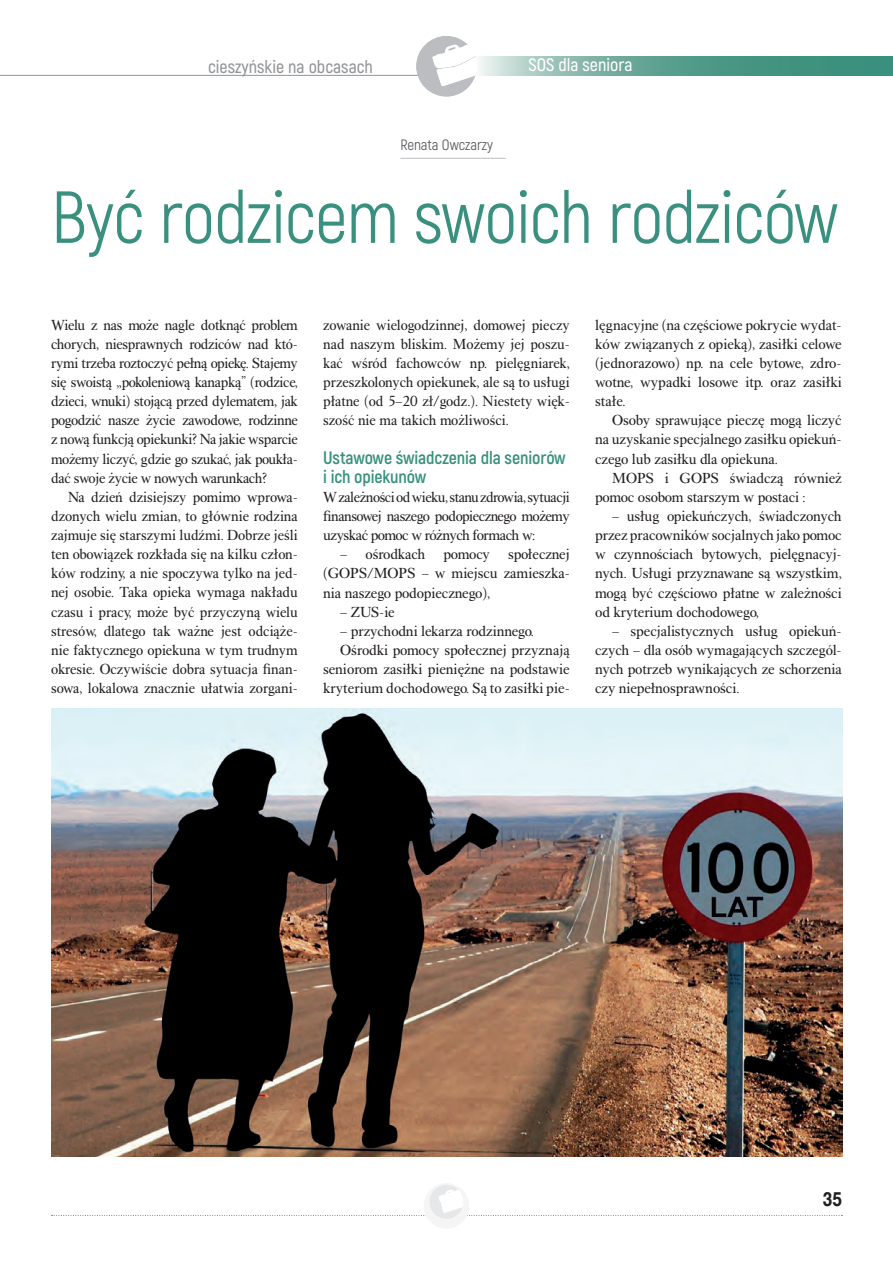
<style>
.page{position:relative;width:893px;height:1263px;background:#fff}
.page>*{position:absolute;margin:0;border:0;box-sizing:border-box;transform-origin:0 0}
.t1{font:73.5px "Akrobat";letter-spacing:-.01em;color:#3a907e}
.t2{font:700 19.5px "Switzer Cnd EFN";color:#231f20}
.t3{font:700 18px/19.2px "Akrobat";letter-spacing:-.005em;color:#3a907e}
.t4{font:600 18px "Akrobat";color:#939598}
.t5{font:600 18px "Akrobat";color:#fff}
.t6{font:15px/19.2px "Alpha Book EFN";letter-spacing:-.005em;color:#231f20;text-align:justify}
.t7{font:15px "Akrobat";letter-spacing:-.005em;color:#57585a}
</style>
<div class="page">
<div style="left:424px;top:1183px;width:45px;height:45px;background:#f5f5f6;border-radius:50%"></div>
<svg style="left:52px;top:1185px;width:790px;height:33px"></svg>
<hr style="left:0;top:75px;width:432px;height:1px;background:#939598">
<svg style="left:479px;top:56px;width:414px;height:19px;background:#69a899"></svg>
<svg style="left:416px;top:36px;width:60px;height:60px"></svg>
<hr style="left:0;top:0;width:1px;height:1263px;background:#fff">
<hr style="left:400px;top:158px;width:106px;height:1px;background:#bcbdc0">
<img style="left:51px;top:709px;width:791px;height:448px">
<p class="t4" style="left:208px;top:55px;width:166px">cieszyńskie na obcasach</p>
<p class="t5" style="left:529px;top:53px;width:105px">SOS dla seniora</p>
<p class="t7" style="left:400px;top:135px;width:94px">Renata Owczarzy</p>
<h1 class="t1" style="left:51px;top:169px;width:788px">Być rodzicem swoich rodziców</h1>
<p class="t6" style="left:51px;top:315px;width:248px">Wielu z nas może nagle dotknąć problem chorych, niesprawnych rodziców nad któ&shy;rymi trzeba roztoczyć pełną opiekę. Stajemy się swoistą „pokoleniową kanapką” (rodzice, dzieci, wnuki) stojącą przed dylematem, jak pogodzić nasze życie zawodowe, rodzinne z nową funkcją opiekunki? Na jakie wsparcie możemy liczyć, gdzie go szukać, jak poukła&shy;dać swoje życie w nowych warunkach?</p>
<p class="t6" style="left:51px;top:487px;width:248px;text-indent:17px">Na dzień dzisiejszy pomimo wprowa&shy;dzonych wielu zmian, to głównie rodzina zajmuje się starszymi ludźmi. Dobrze jeśli ten obowiązek rozkłada się na kilku człon&shy;ków rodziny, a nie spoczywa tylko na jed&shy;nej osobie. Taka opieka wymaga nakładu czasu i pracy, może być przyczyną wielu stresów, dlatego tak ważne jest odciąże&shy;nie faktycznego opiekuna w tym trudnym okresie. Oczywiście dobra sytuacja finan&shy;sowa, lokalowa znacznie ułatwia zorgani-</p>
<p class="t6" style="left:323px;top:315px;width:248px">zowanie wielogodzinnej, domowej pieczy nad naszym bliskim. Możemy jej poszu&shy;kać wśród fachowców np. pielęgniarek, przeszkolonych opiekunek, ale są to usługi płatne (od 5–20 zł/godz.). Niestety więk&shy;szość nie ma takich możliwości.</p>
<p class="t3" style="left:323px;top:447px;width:244px">Ustawowe świadczenia dla seniorów i ich opiekunów</p>
<p class="t6" style="left:323px;top:487px;width:248px">W zależności od wieku, stanu zdrowia, sytuacji finansowej naszego podopiecznego możemy uzyskać pomoc w różnych formach w:</p>
<p class="t6" style="left:323px;top:545px;width:248px;text-indent:17px">– ośrodkach pomocy społecznej (GOPS/MOPS – w miejscu zamieszka&shy;nia naszego podopiecznego),</p>
<p class="t6" style="left:340px;top:602px;width:56px">– ZUS-ie</p>
<p class="t6" style="left:340px;top:621px;width:195px">– przychodni lekarza rodzinnego.</p>
<p class="t6" style="left:340px;top:641px;width:231px">Ośrodki pomocy społecznej przyznają</p>
<p class="t6" style="left:323px;top:660px;width:248px">seniorom zasiłki pieniężne na podstawie</p>
<p class="t6" style="left:323px;top:679px;width:248px">kryterium dochodowego. Są to zasiłki pie-</p>
<p class="t6" style="left:595px;top:315px;width:248px">lęgnacyjne (na częściowe pokrycie wydat&shy;ków związanych z opieką), zasiłki celowe (jednorazowo) np. na cele bytowe, zdro&shy;wotne, wypadki losowe itp. oraz zasiłki stałe.</p>
<p class="t6" style="left:595px;top:411px;width:248px;text-indent:17px">Osoby sprawujące pieczę mogą liczyć na uzyskanie specjalnego zasiłku opiekuń&shy;czego lub zasiłku dla opiekuna.</p>
<p class="t6" style="left:595px;top:468px;width:248px;text-indent:17px">MOPS i GOPS świadczą również pomoc osobom starszym w postaci :</p>
<p class="t6" style="left:595px;top:507px;width:248px;text-indent:17px">– usług opiekuńczych, świadczonych przez pracowników socjalnych jako pomoc w czynnościach bytowych, pielęgnacyj&shy;nych. Usługi przyznawane są wszystkim, mogą być częściowo płatne w zależności od kryterium dochodowego,</p>
<p class="t6" style="left:595px;top:622px;width:248px;text-indent:17px">– specjalistycznych usług opiekuń&shy;czych – dla osób wymagających szczegól&shy;nych potrzeb wynikających ze schorzenia czy niepełnosprawności.</p>
<h2 class="t2" style="left:823px;top:1188px;width:21px">35</h2>
</div>
